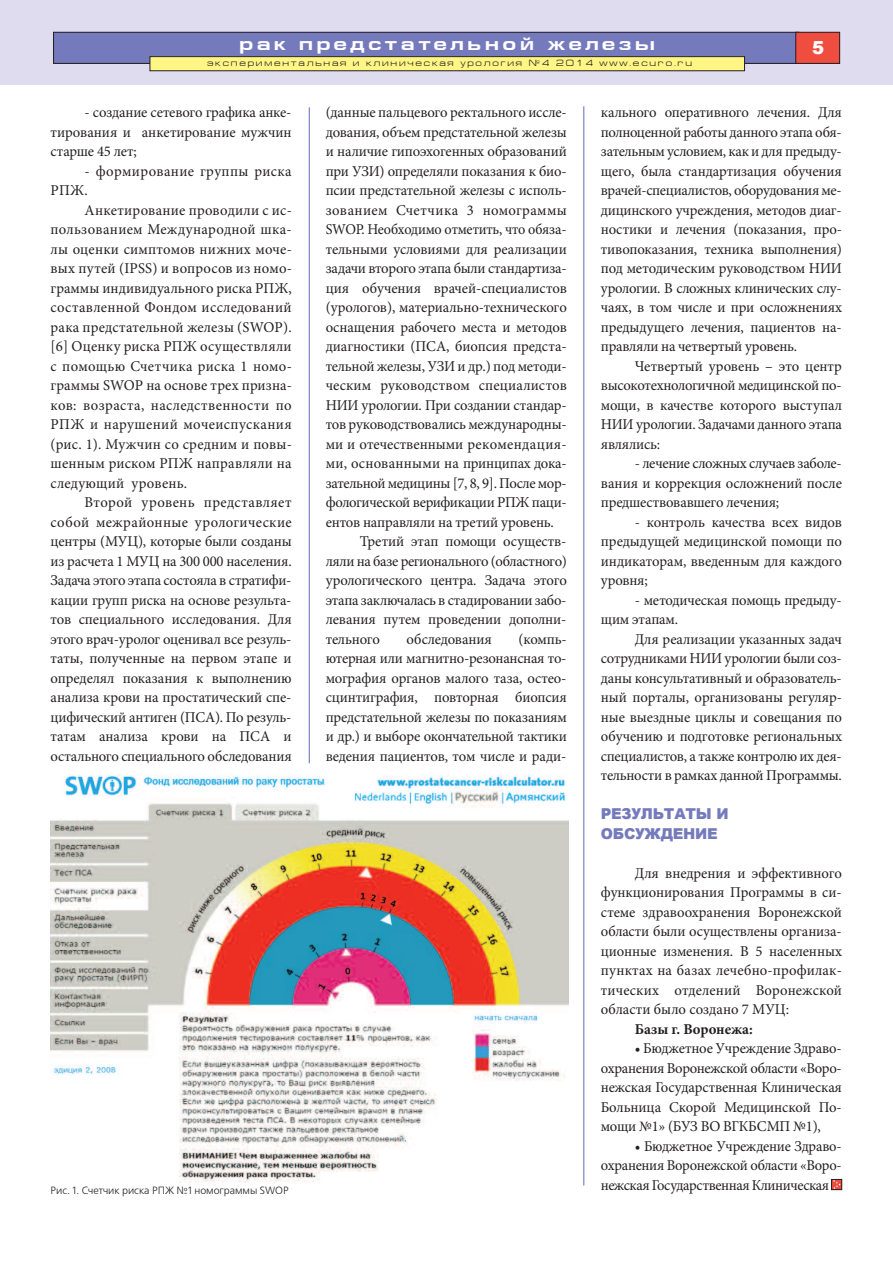
<style>
.page{position:relative;width:893px;height:1263px;background:#fff}
.page>*{position:absolute;margin:0;border:0;box-sizing:border-box;transform-origin:0 0}
.t1{font:700 18px "Europe Ext";letter-spacing:.2em;color:#fff}
.t2{font:900 18px "Arial";color:#fff}
.t3{font:15px/19.5px "Minion Pro";letter-spacing:-.01em;color:#231f20;text-align:justify}
.t4{font:15px "Minion Pro";letter-spacing:.01em;color:#231f20}
.t5{font:15px/19.5px "Minion Pro";letter-spacing:.025em;color:#231f20}
.t6{font:15px "Minion Pro";letter-spacing:-.01em;color:#231f20;scale:.95 1}
.t7{font:900 15px/19.5px "Arial";letter-spacing:-.015em;color:#747abb}
.t8{font:700 15px "Minion Pro";color:#231f20}
.t9{font:10.5px "Free Set C";color:#231f20}
.t10{font:9px "Europe Ext";letter-spacing:.2em;color:#231f20}
</style>
<div class="page">
<div style="left:0;top:0;width:893px;height:85px;background:#dedcee"></div>
<div style="left:54px;top:32px;width:745px;height:31px;background:#747abb"></div>
<div style="left:53px;top:32px;width:746px;height:32px;border:1px solid #231f20"></div>
<div style="left:796px;top:32px;width:44px;height:31px;background:#ef4d40"></div>
<div style="left:795px;top:32px;width:45px;height:32px;border:1px solid #231f20"></div>
<div style="left:150px;top:57px;width:594px;height:14px;background:#fff685"></div>
<div style="left:150px;top:56px;width:595px;height:15px;border:1px solid #231f20"></div>
<hr style="left:309px;top:107px;width:1px;height:656px;background:#747abb">
<hr style="left:583px;top:106px;width:1px;height:1079px;background:#747abb">
<div style="left:831px;top:1179px;width:11px;height:11px;border:1px solid #231f20"></div>
<svg style="left:832px;top:1179px;width:9px;height:10px"></svg>
<img style="left:51px;top:775px;width:518px;height:408px">
<p class="t1" style="left:239px;top:37px;width:417px">рак предстательной железы</p>
<p class="t10" style="left:207px;top:60px;width:486px">экспериментальная и клиническая урология №4 2014 www.ecuro.ru</p>
<p class="t2" style="left:812px;top:34px;width:14px">5</p>
<p class="t3" style="left:51px;top:104px;width:243px;text-indent:34px">- создание сетевого графика анке&shy;тирования и анкетирование мужчин старше 45 лет;</p>
<p class="t5" style="left:51px;top:162px;width:243px;text-indent:34px">- формирование группы риска<br>РПЖ.</p>
<p class="t3" style="left:51px;top:201px;width:243px;text-indent:34px">Анкетирование проводили с ис&shy;пользованием Международной шка&shy;лы оценки симптомов нижних моче&shy;вых путей (IPSS) и вопросов из номо&shy;граммы индивидуального риска РПЖ, составленной Фондом исследований рака предстательной железы (SWOP). [6] Оценку риска РПЖ осуществляли с помощью Счетчика риска 1 номо&shy;граммы SWOP на основе трех призна&shy;ков: возраста, наследственности по РПЖ и нарушений мочеиспускания (рис. 1). Мужчин со средним и повы&shy;шенным риском РПЖ направляли на следующий уровень.</p>
<p class="t3" style="left:51px;top:494px;width:243px;text-indent:34px">Второй уровень представляет собой межрайонные урологические центры (МУЦ), которые были созданы из расчета 1 МУЦ на 300 000 населения.<br>Задача этого этапа состояла в стратифи&shy;кации групп риска на основе результа&shy;тов специального исследования. Для этого врач-уролог оценивал все резуль&shy;таты, полученные на первом этапе и определял показания к выполнению анализа крови на простатический спе&shy;цифический антиген (ПСА). По резуль&shy;татам анализа крови на ПСА и остального специального обследования</p>
<p class="t3" style="left:326px;top:104px;width:242px">(данные пальцевого ректального иссле-</p>
<p class="t3" style="left:326px;top:123px;width:243px">дования, объем предстательной железы</p>
<p class="t3" style="left:326px;top:143px;width:243px">и наличие гипоэхогенных образований</p>
<p class="t3" style="left:326px;top:162px;width:242px">при УЗИ) определяли показания к био-</p>
<p class="t3" style="left:326px;top:182px;width:242px">псии предстательной железы с исполь-</p>
<p class="t5" style="left:326px;top:201px;width:243px">зованием Счетчика 3 номограммы</p>
<p class="t6" style="left:326px;top:224px;width:255px">SWOP. Необходимо отметить, что обяза-</p>
<p class="t3" style="left:326px;top:240px;width:243px">тельными условиями для реализации</p>
<p class="t3" style="left:326px;top:260px;width:242px">задачи второго этапа были стандартиза-</p>
<p class="t3" style="left:326px;top:279px;width:243px">ция обучения врачей-специалистов</p>
<p class="t3" style="left:326px;top:299px;width:243px">(урологов), материально-технического</p>
<p class="t3" style="left:326px;top:318px;width:243px">оснащения рабочего места и методов</p>
<p class="t3" style="left:326px;top:338px;width:242px">диагностики (ПСА, биопсия предста-</p>
<p class="t3" style="left:326px;top:357px;width:242px">тельной железы, УЗИ и др.) под методи-</p>
<p class="t4" style="left:326px;top:380px;width:243px">ческим руководством специалистов</p>
<p class="t3" style="left:326px;top:396px;width:242px">НИИ урологии. При создании стандар-</p>
<p class="t3" style="left:326px;top:416px;width:243px">тов руководствовались международны-</p>
<p class="t4" style="left:326px;top:438px;width:243px">ми и отечественными рекомендация-</p>
<p class="t3" style="left:326px;top:455px;width:242px">ми, основанными на принципах дока-</p>
<p class="t3" style="left:326px;top:474px;width:242px">зательной медицины [7, 8, 9]. После мор-</p>
<p class="t3" style="left:326px;top:494px;width:243px">фологической верификации РПЖ паци-</p>
<p class="t3" style="left:326px;top:513px;width:230px">ентов направляли на третий уровень.</p>
<p class="t3" style="left:360px;top:533px;width:208px">Третий этап помощи осуществ-</p>
<p class="t3" style="left:326px;top:552px;width:243px">ляли на базе регионального (областного)</p>
<p class="t3" style="left:326px;top:572px;width:243px">урологического центра. Задача этого</p>
<p class="t3" style="left:326px;top:591px;width:242px">этапа заключалась в стадировании забо-</p>
<p class="t3" style="left:326px;top:611px;width:242px">левания путем проведении дополни-</p>
<p class="t3" style="left:326px;top:630px;width:56px">тельного</p>
<p class="t3" style="left:407px;top:630px;width:87px">обследования</p>
<p class="t3" style="left:326px;top:630px;width:243px;text-indent:193px">(компь&shy;ютерная или магнитно-резонансная то&shy;мография органов малого таза, остео&shy;сцинтиграфия, повторная биопсия предстательной железы по показаниям и др.) и выборе окончательной тактики ведения пациентов, том числе и ради-</p>
<p class="t9" style="left:51px;top:1184px;width:239px">Рис. 1. Счетчик риска РПЖ №1 номограммы SWOP</p>
<p class="t3" style="left:601px;top:104px;width:243px">кального оперативного лечения. Для полноценной работы данного этапа обя&shy;зательным условием, как и для предыду&shy;щего, была стандартизация обучения врачей-специалистов, оборудования ме&shy;дицинского учреждения, методов диаг&shy;ностики и лечения (показания, про&shy;тивопоказания, техника выполнения) под методическим руководством НИИ урологии. В сложных клинических слу&shy;чаях, в том числе и при осложнениях предыдущего лечения, пациентов на&shy;правляли на четвертый уровень.</p>
<p class="t3" style="left:601px;top:357px;width:243px;text-indent:34px">Четвертый уровень – это центр высокотехнологичной медицинской по&shy;мощи, в качестве которого выступал НИИ урологии. Задачами данного этапа являлись:</p>
<p class="t3" style="left:601px;top:455px;width:243px;text-indent:34px">- лечение сложных случаев заболе&shy;вания и коррекция осложнений после предшествовавшего лечения;</p>
<p class="t3" style="left:601px;top:513px;width:243px;text-indent:34px">- контроль качества всех видов предыдущей медицинской помощи по индикаторам, введенным для каждого уровня;</p>
<p class="t3" style="left:601px;top:591px;width:242px;text-indent:34px">- методическая помощь предыду&shy;щим этапам.</p>
<p class="t3" style="left:601px;top:630px;width:243px;text-indent:34px">Для реализации указанных задач сотрудниками НИИ урологии были соз&shy;даны консультативный и образователь&shy;ный порталы, организованы регуляр&shy;ные выездные циклы и совещания по обучению и подготовке региональных специалистов, а также контролю их дея&shy;тельности в рамках данной Программы.</p>
<p class="t7" style="left:601px;top:804px;width:129px">РЕЗУЛЬТАТЫ И<br>ОБСУЖДЕНИЕ</p>
<p class="t3" style="left:601px;top:864px;width:243px;text-indent:34px">Для внедрения и эффективного функционирования Программы в си&shy;стеме здравоохранения Воронежской области были осуществлены организа&shy;ционные изменения. В 5 населенных пунктах на базах лечебно-профилак&shy;тических отделений Воронежской области было создано 7 МУЦ:</p>
<p class="t8" style="left:635px;top:1023px;width:119px">Базы г. Воронежа:</p>
<p class="t3" style="left:601px;top:1040px;width:243px;text-indent:34px">• Бюджетное Учреждение Здраво&shy;охранения Воронежской области «Воро&shy;нежская Государственная Клиническая Больница Скорой Медицинской По&shy;мощи №1» (БУЗ ВО ВГКБСМП №1),</p>
<p class="t3" style="left:601px;top:1137px;width:242px;text-indent:34px">• Бюджетное Учреждение Здраво&shy;охранения Воронежской области «Воро&shy;нежская Государственная Клиническая</p>
</div>
